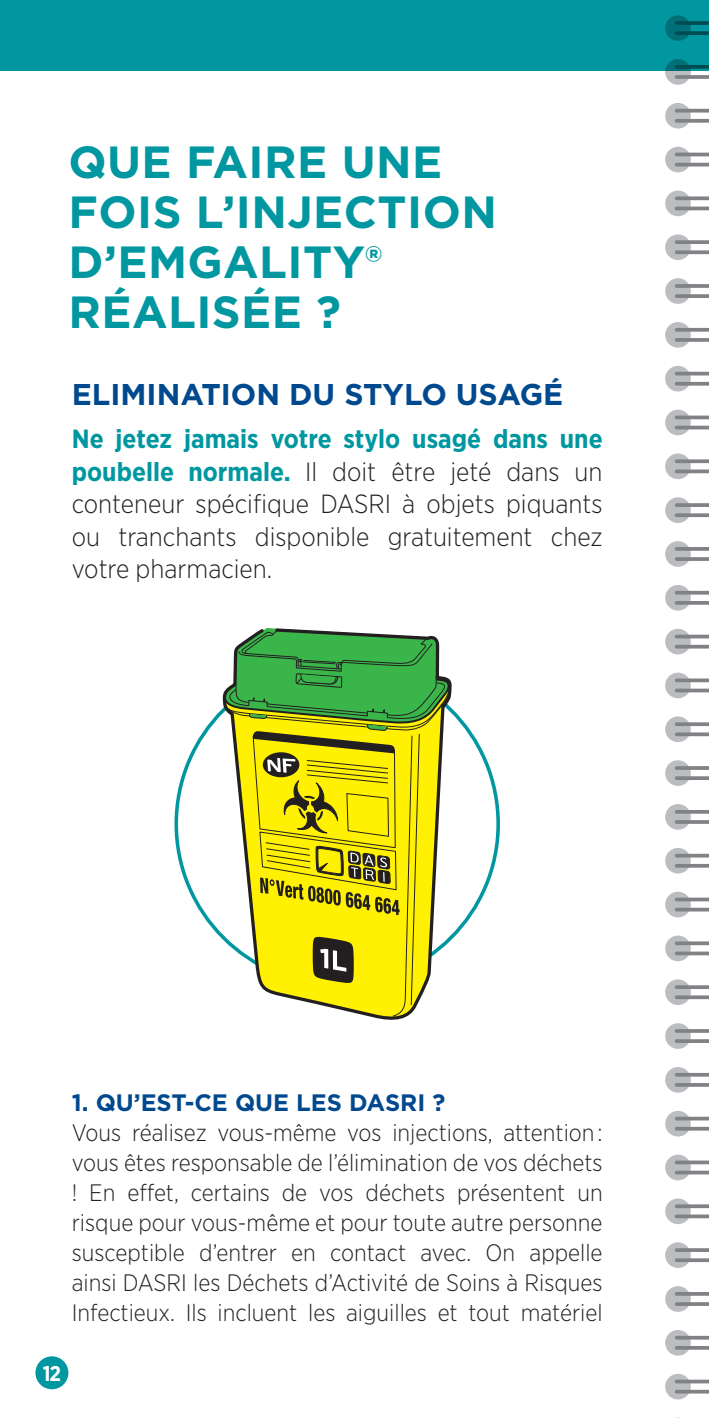
<style>
.page{position:relative;width:709px;height:1418px;background:#fff}
.page>*{position:absolute;margin:0;border:0;box-sizing:border-box;transform-origin:0 0}
.t1{font:700 45px/50px "Gotham";letter-spacing:.01em;color:#0097a0}
.Inter_bleu_cap{font:700 30px "Gotham";color:#01498e}
.Courant{font:300 26.25px/32.5px "Gotham Narrow";color:#231f20;text-align:justify}
.Courant-2{font:300 23.75px/30px "Gotham Narrow";color:#231f20;text-align:justify}
.Courant-3{font:700 23.75px "Gotham";color:#01498e}
.t2{font:700 21.25px "Gotham Narrow";color:#fff}
.s1{font-weight:700;color:#0097a0}
</style>
<div class="page">
<div style="left:35px;top:1356px;width:33px;height:33px;background:#0097a0;border-radius:50%"></div>
<div style="left:0;top:0;width:709px;height:71px;background:#0097a0"></div>
<svg style="left:223px;top:628px;width:228px;height:388px"></svg>
<svg style="left:665px;top:15px;width:26px;height:26px"></svg>
<svg style="left:665px;top:59px;width:26px;height:26px"></svg>
<div style="left:665px;top:103px;width:26px;height:26px;background:#bcbdc0;border-radius:50%"></div>
<svg style="left:665px;top:147px;width:26px;height:25px"></svg>
<div style="left:665px;top:190px;width:26px;height:26px;background:#bcbdc0;border-radius:50%"></div>
<div style="left:665px;top:234px;width:26px;height:26px;background:#bcbdc0;border-radius:50%"></div>
<div style="left:665px;top:278px;width:26px;height:26px;background:#bcbdc0;border-radius:50%"></div>
<div style="left:665px;top:322px;width:26px;height:26px;background:#bcbdc0;border-radius:50%"></div>
<div style="left:665px;top:366px;width:26px;height:25px;background:#bcbdc0;border-radius:50%"></div>
<div style="left:665px;top:409px;width:26px;height:26px;background:#bcbdc0;border-radius:50%"></div>
<div style="left:665px;top:453px;width:26px;height:26px;background:#bcbdc0;border-radius:50%"></div>
<div style="left:665px;top:497px;width:26px;height:26px;background:#bcbdc0;border-radius:50%"></div>
<div style="left:665px;top:541px;width:26px;height:26px;background:#bcbdc0;border-radius:50%"></div>
<div style="left:665px;top:585px;width:26px;height:25px;background:#bcbdc0;border-radius:50%"></div>
<div style="left:665px;top:628px;width:26px;height:26px;background:#bcbdc0;border-radius:50%"></div>
<div style="left:665px;top:672px;width:26px;height:26px;background:#bcbdc0;border-radius:50%"></div>
<div style="left:665px;top:716px;width:26px;height:26px;background:#bcbdc0;border-radius:50%"></div>
<div style="left:665px;top:760px;width:26px;height:26px;background:#bcbdc0;border-radius:50%"></div>
<div style="left:665px;top:804px;width:26px;height:25px;background:#bcbdc0;border-radius:50%"></div>
<div style="left:665px;top:848px;width:26px;height:25px;background:#bcbdc0;border-radius:50%"></div>
<div style="left:665px;top:891px;width:26px;height:26px;background:#bcbdc0;border-radius:50%"></div>
<div style="left:665px;top:935px;width:26px;height:26px;background:#bcbdc0;border-radius:50%"></div>
<div style="left:665px;top:979px;width:26px;height:26px;background:#bcbdc0;border-radius:50%"></div>
<div style="left:665px;top:1023px;width:26px;height:25px;background:#bcbdc0;border-radius:50%"></div>
<div style="left:665px;top:1067px;width:26px;height:25px;background:#bcbdc0;border-radius:50%"></div>
<div style="left:665px;top:1110px;width:26px;height:26px;background:#bcbdc0;border-radius:50%"></div>
<div style="left:665px;top:1154px;width:26px;height:26px;background:#bcbdc0;border-radius:50%"></div>
<div style="left:665px;top:1198px;width:26px;height:26px;background:#bcbdc0;border-radius:50%"></div>
<div style="left:665px;top:1242px;width:26px;height:25px;background:#bcbdc0;border-radius:50%"></div>
<div style="left:665px;top:1286px;width:26px;height:25px;background:#bcbdc0;border-radius:50%"></div>
<svg style="left:665px;top:1329px;width:26px;height:26px"></svg>
<div style="left:665px;top:1373px;width:26px;height:26px;background:#bcbdc0;border-radius:50%"></div>
<hr style="left:676px;top:21px;width:33px;height:4px;background:#004d54">
<svg style="left:676px;top:31px;width:33px;height:4px"></svg>
<svg style="left:676px;top:65px;width:33px;height:4px"></svg>
<svg style="left:676px;top:75px;width:33px;height:4px"></svg>
<svg style="left:676px;top:109px;width:33px;height:4px"></svg>
<svg style="left:676px;top:119px;width:33px;height:4px"></svg>
<hr style="left:676px;top:153px;width:33px;height:3px;background:#808285">
<hr style="left:676px;top:163px;width:33px;height:3px;background:#808285">
<svg style="left:676px;top:196px;width:33px;height:4px"></svg>
<svg style="left:676px;top:206px;width:33px;height:4px"></svg>
<svg style="left:676px;top:240px;width:33px;height:4px"></svg>
<svg style="left:676px;top:250px;width:33px;height:4px"></svg>
<hr style="left:676px;top:284px;width:33px;height:4px;background:#808285">
<svg style="left:676px;top:294px;width:33px;height:4px"></svg>
<svg style="left:676px;top:328px;width:33px;height:4px"></svg>
<svg style="left:676px;top:338px;width:33px;height:4px"></svg>
<hr style="left:676px;top:372px;width:33px;height:3px;background:#808285">
<hr style="left:676px;top:382px;width:33px;height:3px;background:#808285">
<svg style="left:676px;top:415px;width:33px;height:4px"></svg>
<svg style="left:676px;top:425px;width:33px;height:4px"></svg>
<svg style="left:676px;top:459px;width:33px;height:4px"></svg>
<svg style="left:676px;top:469px;width:33px;height:4px"></svg>
<svg style="left:676px;top:503px;width:33px;height:4px"></svg>
<svg style="left:676px;top:513px;width:33px;height:4px"></svg>
<svg style="left:676px;top:547px;width:33px;height:4px"></svg>
<hr style="left:676px;top:557px;width:33px;height:4px;background:#808285">
<hr style="left:676px;top:591px;width:33px;height:3px;background:#808285">
<hr style="left:676px;top:601px;width:33px;height:3px;background:#808285">
<svg style="left:676px;top:634px;width:33px;height:4px"></svg>
<hr style="left:676px;top:645px;width:33px;height:3px;background:#808285">
<svg style="left:676px;top:678px;width:33px;height:4px"></svg>
<svg style="left:676px;top:688px;width:33px;height:4px"></svg>
<svg style="left:676px;top:722px;width:33px;height:4px"></svg>
<svg style="left:676px;top:732px;width:33px;height:4px"></svg>
<svg style="left:676px;top:766px;width:33px;height:4px"></svg>
<svg style="left:676px;top:776px;width:33px;height:4px"></svg>
<hr style="left:676px;top:810px;width:33px;height:3px;background:#808285">
<hr style="left:676px;top:820px;width:33px;height:3px;background:#808285">
<svg style="left:676px;top:853px;width:33px;height:4px"></svg>
<hr style="left:676px;top:864px;width:33px;height:3px;background:#808285">
<svg style="left:676px;top:897px;width:33px;height:4px"></svg>
<svg style="left:676px;top:907px;width:33px;height:4px"></svg>
<svg style="left:676px;top:941px;width:33px;height:4px"></svg>
<svg style="left:676px;top:951px;width:33px;height:4px"></svg>
<svg style="left:676px;top:985px;width:33px;height:4px"></svg>
<svg style="left:676px;top:995px;width:33px;height:4px"></svg>
<hr style="left:676px;top:1029px;width:33px;height:3px;background:#808285">
<hr style="left:676px;top:1039px;width:33px;height:3px;background:#808285">
<svg style="left:676px;top:1072px;width:33px;height:4px"></svg>
<hr style="left:676px;top:1083px;width:33px;height:3px;background:#808285">
<svg style="left:676px;top:1116px;width:33px;height:4px"></svg>
<svg style="left:676px;top:1126px;width:33px;height:4px"></svg>
<svg style="left:676px;top:1160px;width:33px;height:4px"></svg>
<svg style="left:676px;top:1170px;width:33px;height:4px"></svg>
<svg style="left:676px;top:1204px;width:33px;height:4px"></svg>
<svg style="left:676px;top:1214px;width:33px;height:4px"></svg>
<hr style="left:676px;top:1248px;width:33px;height:3px;background:#808285">
<hr style="left:676px;top:1258px;width:33px;height:3px;background:#808285">
<svg style="left:676px;top:1291px;width:33px;height:4px"></svg>
<hr style="left:676px;top:1302px;width:33px;height:3px;background:#808285">
<svg style="left:676px;top:1335px;width:33px;height:4px"></svg>
<svg style="left:676px;top:1345px;width:33px;height:4px"></svg>
<svg style="left:676px;top:1379px;width:33px;height:4px"></svg>
<svg style="left:676px;top:1389px;width:33px;height:4px"></svg>
<p class="t1" style="left:68px;top:137px;width:430px">QUE FAIRE UNE<br>FOIS L’INJECTION<br>D’EMGALITY®<br>RÉALISÉE ?</p>
<p class="Inter_bleu_cap" style="left:72px;top:374px;width:493px">ELIMINATION DU STYLO USAGÉ</p>
<p class="Courant" style="left:72px;top:422px;width:532px"><span class="s1">Ne jetez jamais votre stylo usagé dans une poubelle normale.</span> Il doit être jeté dans un conteneur spécifique DASRI à objets piquants ou tranchants disponible gratuitement chez votre pharmacien.</p>
<p class="Courant-3" style="left:72px;top:1086px;width:375px">1. QU’EST-CE QUE LES DASRI ?</p>
<p class="Courant-2" style="left:72px;top:1116px;width:532px">Vous réalisez vous-même vos injections, attention : vous êtes responsable de l’élimination de vos déchets ! En effet, certains de vos déchets présentent un risque pour vous-même et pour toute autre personne susceptible d’entrer en contact avec. On appelle ainsi DASRI les Déchets d’Activité de Soins à Risques Infectieux. Ils incluent les aiguilles et tout matériel</p>
<p class="t2" style="left:43px;top:1359px;width:20px">12</p>
</div>
